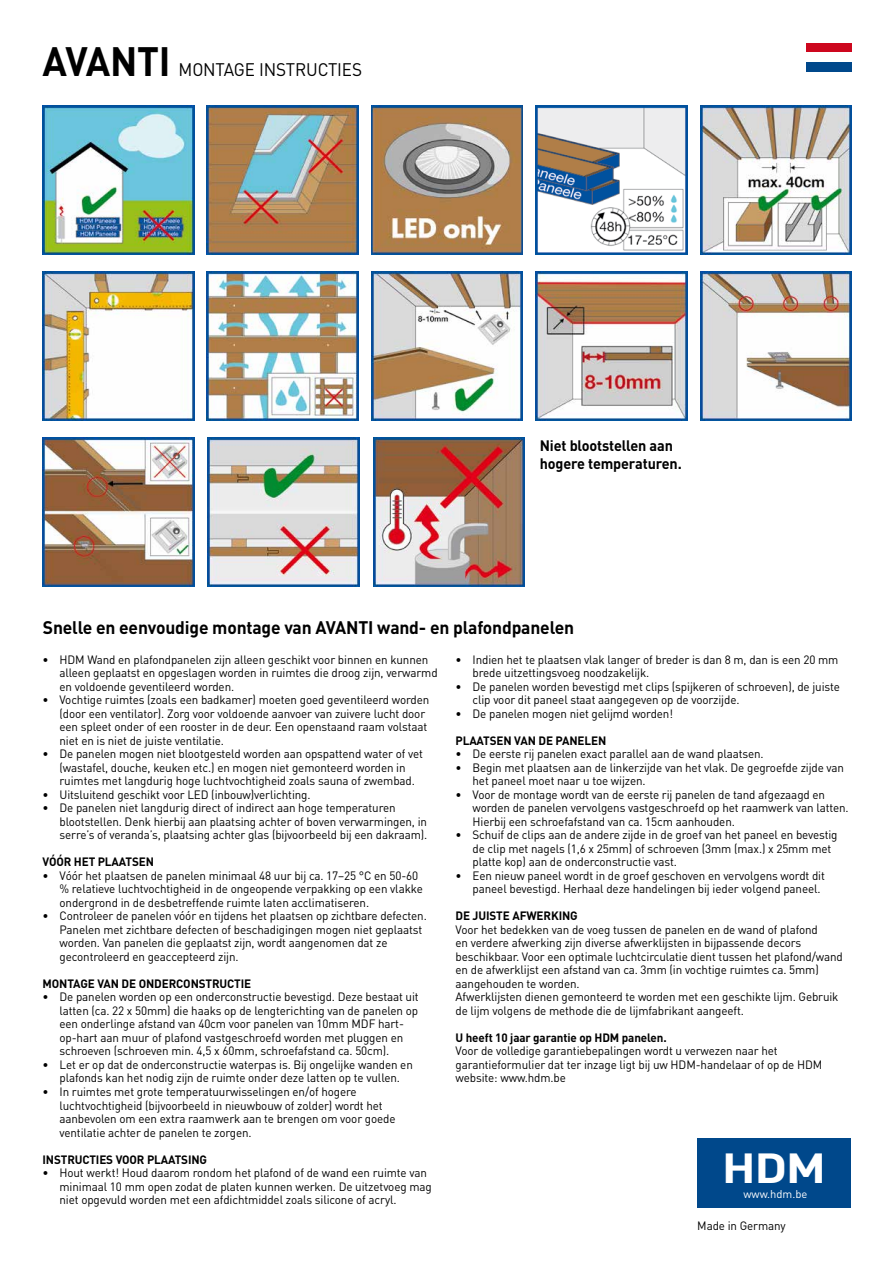
<style>
.page{position:relative;width:893px;height:1263px;background:#fff}
.page>*{position:absolute;margin:0;border:0;box-sizing:border-box;transform-origin:0 0}
.t1{font:700 41.55px "DIN";color:#fff;scale:1.2 1}
.t2{font:700 40.5px "DIN";letter-spacing:-.01em;color:#000;scale:.95 1}
.t3{font:700 18px "DIN";letter-spacing:-.01em;color:#000}
.t4{font:18px "DIN";letter-spacing:-.01em;color:#000;scale:.95 1}
.t5{font:700 15px/18px "DIN";letter-spacing:-.01em;color:#000;scale:.96 1}
.t6{font:12px/13.5px "DIN";letter-spacing:-.01em;color:#000}
.t7{font:700 12px "DIN";letter-spacing:-.01em;color:#000}
.t8{font:11.25px "DIN";color:#fff}
</style>
<div class="page">
<img style="left:700px;top:272px;width:152px;height:149px">
<img style="left:208px;top:438px;width:151px;height:149px">
<img style="left:43px;top:438px;width:151px;height:149px">
<img style="left:536px;top:272px;width:151px;height:149px">
<img style="left:43px;top:106px;width:151px;height:149px">
<img style="left:207px;top:106px;width:151px;height:149px">
<img style="left:536px;top:106px;width:151px;height:149px">
<img style="left:371px;top:106px;width:152px;height:149px">
<img style="left:207px;top:272px;width:151px;height:149px">
<img style="left:700px;top:106px;width:152px;height:149px">
<img style="left:43px;top:272px;width:151px;height:149px">
<img style="left:371px;top:272px;width:152px;height:149px">
<img style="left:373px;top:438px;width:152px;height:149px">
<div style="left:806px;top:43px;width:46px;height:9px;background:#cd071e"></div>
<div style="left:806px;top:62px;width:46px;height:9px;background:#00488b"></div>
<div style="left:697px;top:1138px;width:154px;height:70px;background:#00488b"></div>
<h2 class="t2" style="left:43px;top:35px;width:136px">AVANTI</h2>
<h3 class="t4" style="left:179px;top:58px;width:195px">MONTAGE INSTRUCTIES</h3>
<p class="t5" style="left:540px;top:435px;width:149px">Niet blootstellen aan hogere temperaturen.</p>
<h3 class="t3" style="left:43px;top:615px;width:533px">Snelle en eenvoudige montage van AVANTI wand- en plafondpanelen</h3>
<p class="t6" style="left:60px;top:653px;width:380px;text-indent:-17px">• HDM Wand en plafondpanelen zijn alleen geschikt voor binnen en kunnen alleen geplaatst en opgeslagen worden in ruimtes die droog zijn, verwarmd en voldoende geventileerd worden.</p>
<p class="t6" style="left:60px;top:693px;width:371px;text-indent:-17px">• Vochtige ruimtes (zoals een badkamer) moeten goed geventileerd worden (door een ventilator). Zorg voor voldoende aanvoer van zuivere lucht door een spleet onder of een rooster in de deur. Een openstaand raam volstaat niet en is niet de juiste ventilatie.</p>
<p class="t6" style="left:60px;top:747px;width:365px;text-indent:-17px">• De panelen mogen niet blootgesteld worden aan opspattend water of vet (wastafel, douche, keuken etc.) en mogen niet gemonteerd worden in ruimtes met langdurig hoge luchtvochtigheid zoals sauna of zwembad.</p>
<p class="t6" style="left:43px;top:788px;width:270px">• Uitsluitend geschikt voor LED (inbouw)verlichting.</p>
<p class="t6" style="left:60px;top:801px;width:369px;text-indent:-17px">• De panelen niet langdurig direct of indirect aan hoge temperaturen blootstellen. Denk hierbij aan plaatsing achter of boven verwarmingen, in serre’s of veranda’s, plaatsing achter glas (bijvoorbeeld bij een dakraam).</p>
<p class="t7" style="left:43px;top:854px;width:113px">VÓÓR HET PLAATSEN</p>
<p class="t6" style="left:60px;top:869px;width:365px;text-indent:-17px">• Vóór het plaatsen de panelen minimaal 48 uur bij ca. 17–25 °C en 50-60 % relatieve luchtvochtigheid in de ongeopende verpakking op een vlakke ondergrond in de desbetreffende ruimte laten acclimatiseren.</p>
<p class="t6" style="left:60px;top:909px;width:369px;text-indent:-17px">• Controleer de panelen vóór en tijdens het plaatsen op zichtbare defecten.<br>Panelen met zichtbare defecten of beschadigingen mogen niet geplaatst worden. Van panelen die geplaatst zijn, wordt aangenomen dat ze gecontroleerd en geaccepteerd zijn.</p>
<p class="t7" style="left:43px;top:976px;width:210px">MONTAGE VAN DE ONDERCONSTRUCTIE</p>
<p class="t6" style="left:60px;top:990px;width:361px;text-indent:-17px">• De panelen worden op een onderconstructie bevestigd. Deze bestaat uit latten (ca. 22 x 50mm) die haaks op de lengterichting van de panelen op een onderlinge afstand van 40cm voor panelen van 10mm MDF hart&shy;op-hart aan muur of plafond vastgeschroefd worden met pluggen en schroeven (schroeven min. 4,5 x 60mm, schroefafstand ca. 50cm).</p>
<p class="t6" style="left:43px;top:1058px;width:372px;text-align:center">• Let er op dat de onderconstructie waterpas is. Bij ongelijke wanden en plafonds kan het nodig zijn de ruimte onder deze latten op te vullen.</p>
<p class="t6" style="left:60px;top:1085px;width:338px;text-indent:-17px">• In ruimtes met grote temperatuurwisselingen en/of hogere luchtvochtigheid (bijvoorbeeld in nieuwbouw of zolder) wordt het aanbevolen om een extra raamwerk aan te brengen om voor goede ventilatie achter de panelen te zorgen.</p>
<p class="t7" style="left:43px;top:1151px;width:166px">INSTRUCTIES VOOR PLAATSING</p>
<p class="t6" style="left:60px;top:1166px;width:374px;text-indent:-17px">• Hout werkt! Houd daarom rondom het plafond of de wand een ruimte van minimaal 10 mm open zodat de platen kunnen werken. De uitzetvoeg mag niet opgevuld worden met een afdichtmiddel zoals silicone of acryl.</p>
<p class="t6" style="left:473px;top:653px;width:367px;text-indent:-17px">• Indien het te plaatsen vlak langer of breder is dan 8 m, dan is een 20 mm brede uitzettingsvoeg noodzakelijk.</p>
<p class="t6" style="left:473px;top:680px;width:369px;text-indent:-17px">• De panelen worden bevestigd met clips (spijkeren of schroeven), de juiste clip voor dit paneel staat aangegeven op de voorzijde.</p>
<p class="t6" style="left:456px;top:707px;width:219px">• De panelen mogen niet gelijmd worden!</p>
<p class="t7" style="left:456px;top:733px;width:152px">PLAATSEN VAN DE PANELEN</p>
<p class="t6" style="left:456px;top:747px;width:310px">• De eerste rij panelen exact parallel aan de wand plaatsen.</p>
<p class="t6" style="left:473px;top:761px;width:373px;text-indent:-17px">• Begin met plaatsen aan de linkerzijde van het vlak. De gegroefde zijde van het paneel moet naar u toe wijzen.</p>
<p class="t6" style="left:473px;top:788px;width:378px;text-indent:-17px">• Voor de montage wordt van de eerste rij panelen de tand afgezaagd en worden de panelen vervolgens vastgeschroefd op het raamwerk van latten.<br>Hierbij een schroefafstand van ca. 15cm aanhouden.</p>
<p class="t6" style="left:473px;top:828px;width:367px;text-indent:-17px">• Schuif de clips aan de andere zijde in de groef van het paneel en bevestig de clip met nagels (1,6 x 25mm) of schroeven (3mm (max.) x 25mm met platte kop) aan de onderconstructie vast.</p>
<p class="t6" style="left:473px;top:869px;width:354px;text-indent:-17px">• Een nieuw paneel wordt in de groef geschoven en vervolgens wordt dit paneel bevestigd. Herhaal deze handelingen bij ieder volgend paneel.</p>
<p class="t7" style="left:456px;top:908px;width:124px">DE JUISTE AFWERKING</p>
<p class="t6" style="left:456px;top:923px;width:389px">Voor het bedekken van de voeg tussen de panelen en de wand of plafond<br>en verdere afwerking zijn diverse afwerklijsten in bijpassende decors beschikbaar. Voor een optimale luchtcirculatie dient tussen het plafond/wand en de afwerklijst een afstand van ca. 3mm (in vochtige ruimtes ca. 5mm) aangehouden te worden.<br>Afwerklijsten dienen gemonteerd te worden met een geschikte lijm. Gebruik de lijm volgens de methode die de lijmfabrikant aangeeft.</p>
<p class="t7" style="left:456px;top:1030px;width:213px">U heeft 10 jaar garantie op HDM panelen.</p>
<p class="t6" style="left:456px;top:1044px;width:368px">Voor de volledige garantiebepalingen wordt u verwezen naar het garantieformulier dat ter inzage ligt bij uw HDM-handelaar of op de HDM website: www.hdm.be</p>
<h1 class="t1" style="left:722px;top:1140px;width:89px">HDM</h1>
<p class="t8" style="left:743px;top:1186px;width:66px">www.hdm.be</p>
<p class="t6" style="left:697px;top:1219px;width:90px">Made in Germany</p>
</div>
